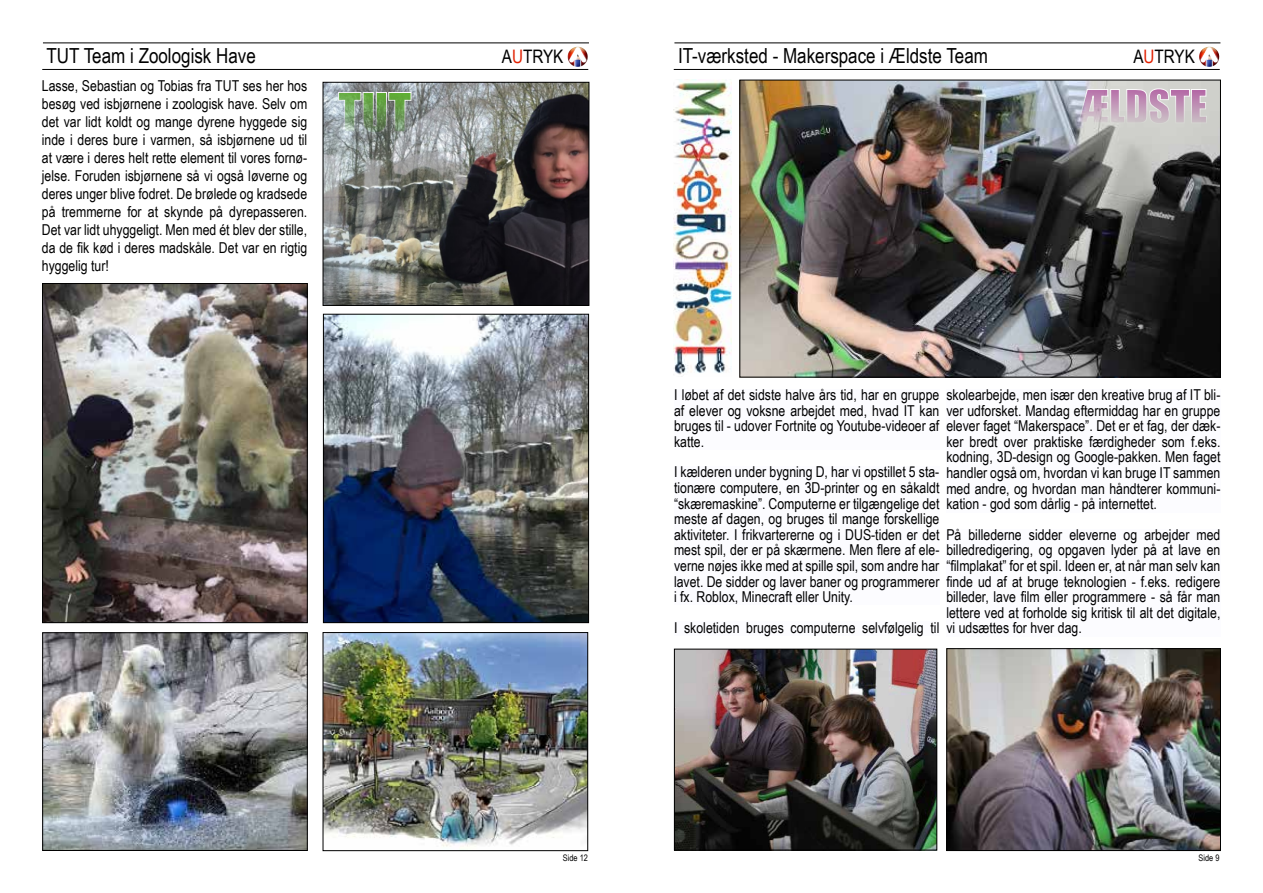
<style>
.page{position:relative;width:1263px;height:893px;background:#fff}
.page>*{position:absolute;margin:0;border:0;box-sizing:border-box;transform-origin:0 0}
.t1{font:20.7px "Arial Narrow";color:#000}
.t2{font:18.6px "Arial Narrow";color:#000}
.t3{font:15px/15.6px "Arial Narrow";color:#000;text-align:justify}
.t4{font:9px "Arial Narrow";color:#000}
.s1{color:#e12000}
</style>
<div class="page">
<img style="left:741px;top:82px;width:478px;height:293px">
<div style="left:739px;top:80px;width:482px;height:297px;border:1px solid #000"></div>
<hr style="left:42px;top:69px;width:546px;height:1px;background:#000">
<hr style="left:43px;top:43px;width:546px;height:1px;background:#000">
<svg style="left:569px;top:47px;width:17px;height:18px"></svg>
<img style="left:567px;top:47px;width:13px;height:19px">
<hr style="left:674px;top:69px;width:546px;height:1px;background:#000">
<hr style="left:674px;top:43px;width:546px;height:1px;background:#000">
<svg style="left:1200px;top:47px;width:18px;height:18px"></svg>
<img style="left:1199px;top:47px;width:13px;height:19px">
<img style="left:44px;top:285px;width:262px;height:336px">
<div style="left:42px;top:283px;width:266px;height:340px;border:1px solid #000"></div>
<img style="left:325px;top:84px;width:262px;height:220px">
<div style="left:323px;top:82px;width:266px;height:224px;border:1px solid #000"></div>
<svg style="left:338px;top:92px;width:74px;height:41px;background:#84a17c"></svg>
<img style="left:325px;top:316px;width:262px;height:305px">
<div style="left:323px;top:314px;width:266px;height:309px;border:1px solid #000"></div>
<img style="left:44px;top:634px;width:262px;height:215px">
<div style="left:42px;top:632px;width:266px;height:219px;border:1px solid #000"></div>
<img style="left:325px;top:634px;width:261px;height:213px">
<div style="left:323px;top:632px;width:265px;height:219px;border:1px solid #000"></div>
<svg style="left:1077px;top:88px;width:130px;height:36px;background:#ccb7c7"></svg>
<img style="left:948px;top:650px;width:271px;height:199px">
<div style="left:946px;top:648px;width:275px;height:203px;border:1px solid #000"></div>
<img style="left:676px;top:651px;width:259px;height:197px">
<div style="left:674px;top:649px;width:263px;height:201px;border:1px solid #000"></div>
<img style="left:674px;top:80px;width:57px;height:297px">
<h1 class="t1" style="left:47px;top:41px;width:211px">TUT Team i Zoologisk Have</h1>
<p class="t2" style="left:502px;top:43px;width:63px">A<span class="s1">U</span>TRYK</p>
<p class="t3" style="left:42px;top:76px;width:267px;line-height:18px">Lasse, Sebastian og Tobias fra TUT ses her hos besøg ved isbjørnene i zoologisk have. Selv om det var lidt koldt og mange dyrene hyggede sig inde i deres bure i varmen, så isbjørnene ud til at være i deres helt rette element til vores fornø&shy;jelse. Foruden isbjørnene så vi også løverne og deres unger blive fodret. De brølede og kradsede på tremmerne for at skynde på dyrepasseren.<br>Det var lidt uhyggeligt. Men med ét blev der stille, da de fik kød i deres madskåle. Det var en rigtig hyggelig tur!</p>
<h1 class="t1" style="left:678px;top:41px;width:311px">IT-værksted - Makerspace i Ældste Team</h1>
<p class="t2" style="left:1133px;top:43px;width:63px">A<span class="s1">U</span>TRYK</p>
<p class="t3" style="left:674px;top:386px;width:267px">I løbet af det sidste halve års tid, har en gruppe af elever og voksne arbejdet med, hvad IT kan bruges til - udover Fortnite og Youtube-videoer af katte.</p>
<p class="t3" style="left:674px;top:464px;width:267px">I kælderen under bygning D, har vi opstillet 5 sta&shy;tionære computere, en 3D-printer og en såkaldt “skæremaskine”. Computerne er tilgængelige det meste af dagen, og bruges til mange forskellige aktiviteter. I frikvartererne og i DUS-tiden er det mest spil, der er på skærmene. Men flere af ele&shy;verne nøjes ikke med at spille spil, som andre har lavet. De sidder og laver baner og programmerer i fx. Roblox, Minecraft eller Unity.</p>
<p class="t3" style="left:674px;top:619px;width:267px">I skoletiden bruges computerne selvfølgelig til</p>
<p class="t3" style="left:946px;top:386px;width:276px">skolearbejde, men især den kreative brug af IT bli&shy;ver udforsket. Mandag eftermiddag har en gruppe elever faget “Makerspace”. Det er et fag, der dæk&shy;ker bredt over praktiske færdigheder som f.eks. kodning, 3D-design og Google-pakken. Men faget handler også om, hvordan vi kan bruge IT sammen med andre, og hvordan man håndterer kommuni&shy;kation - god som dårlig - på internettet.</p>
<p class="t3" style="left:946px;top:526px;width:276px">På billederne sidder eleverne og arbejder med billedredigering, og opgaven lyder på at lave en “filmplakat” for et spil. Ideen er, at når man selv kan finde ud af at bruge teknologien - f.eks. redigere billeder, lave film eller programmere - så får man lettere ved at forholde sig kritisk til alt det digitale, vi udsættes for hver dag.</p>
<p class="t4" style="left:563px;top:851px;width:27px">Side 12</p>
<p class="t4" style="left:1198px;top:851px;width:22px">Side 9</p>
</div>
